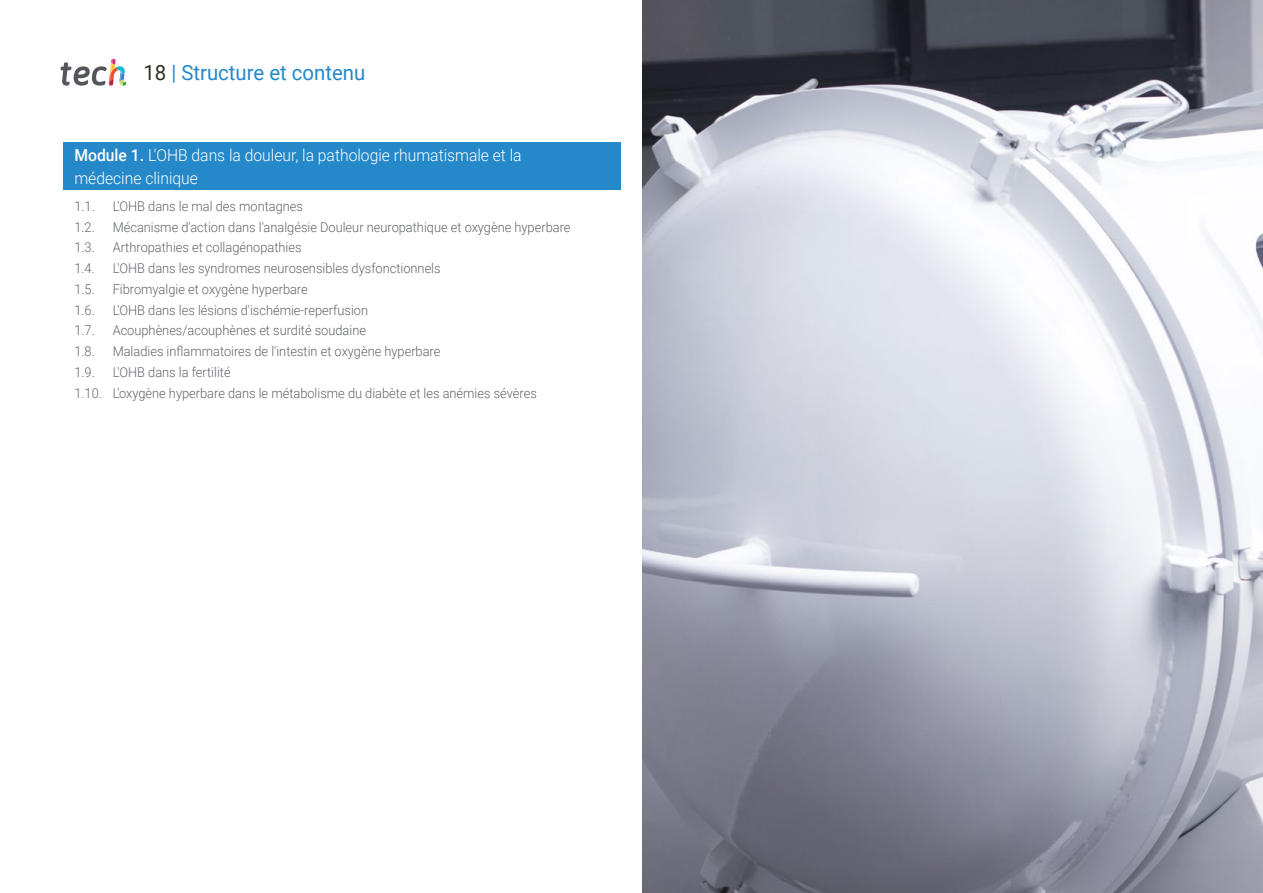
<style>
.page{position:relative;width:1263px;height:893px;background:#fff}
.page>*{position:absolute;margin:0;border:0;box-sizing:border-box;transform-origin:0 0}
.t1{font:21px "Roboto";color:#2488c9}
.t2{font:300 16.5px/22.5px "Roboto";color:#fff;scale:.95 1}
.t3{font:300 13.5px/20.7px "Roboto";color:#61646a;scale:.95 1}
.s1{color:#312e20}
.s2{font-weight:500}
</style>
<div class="page">
<div style="left:63px;top:142px;width:558px;height:48px;background:#2488c9"></div>
<img style="left:642px;top:0;width:621px;height:893px">
<svg style="left:61px;top:59px;width:65px;height:27px"></svg>
<h1 class="t1" style="left:144px;top:57px;width:223px"><span class="s1">18</span> | Structure et contenu</h1>
<p class="t2" style="left:74px;top:143px;width:472px"><span class="s2">Module 1.</span> L'OHB dans la douleur, la pathologie rhumatismale et la médecine clinique</p>
<p class="t3" style="left:74px;top:195px;width:23px">1.1.</p>
<p class="t3" style="left:113px;top:195px;width:202px">L'OHB dans le mal des montagnes</p>
<p class="t3" style="left:74px;top:216px;width:23px">1.2.</p>
<p class="t3" style="left:113px;top:216px;width:483px">Mécanisme d'action dans l'analgésie Douleur neuropathique et oxygène hyperbare</p>
<p class="t3" style="left:74px;top:237px;width:23px">1.3.</p>
<p class="t3" style="left:113px;top:237px;width:200px">Arthropathies et collagénopathies</p>
<p class="t3" style="left:74px;top:257px;width:23px">1.4.</p>
<p class="t3" style="left:113px;top:257px;width:347px">L'OHB dans les syndromes neurosensibles dysfonctionnels</p>
<p class="t3" style="left:74px;top:278px;width:23px">1.5.</p>
<p class="t3" style="left:113px;top:278px;width:207px">Fibromyalgie et oxygène hyperbare</p>
<p class="t3" style="left:74px;top:299px;width:23px">1.6.</p>
<p class="t3" style="left:113px;top:299px;width:270px">L'OHB dans les lésions d'ischémie-reperfusion</p>
<p class="t3" style="left:74px;top:320px;width:23px">1.7.</p>
<p class="t3" style="left:113px;top:320px;width:268px">Acouphènes/acouphènes et surdité soudaine</p>
<p class="t3" style="left:74px;top:340px;width:23px">1.8.</p>
<p class="t3" style="left:113px;top:340px;width:346px">Maladies inflammatoires de l'intestin et oxygène hyperbare</p>
<p class="t3" style="left:74px;top:361px;width:23px">1.9.</p>
<p class="t3" style="left:74px;top:361px;width:488px;text-indent:38px">L'OHB dans la fertilité<br>1.10. L'oxygène hyperbare dans le métabolisme du diabète et les anémies sévères</p>
</div>
